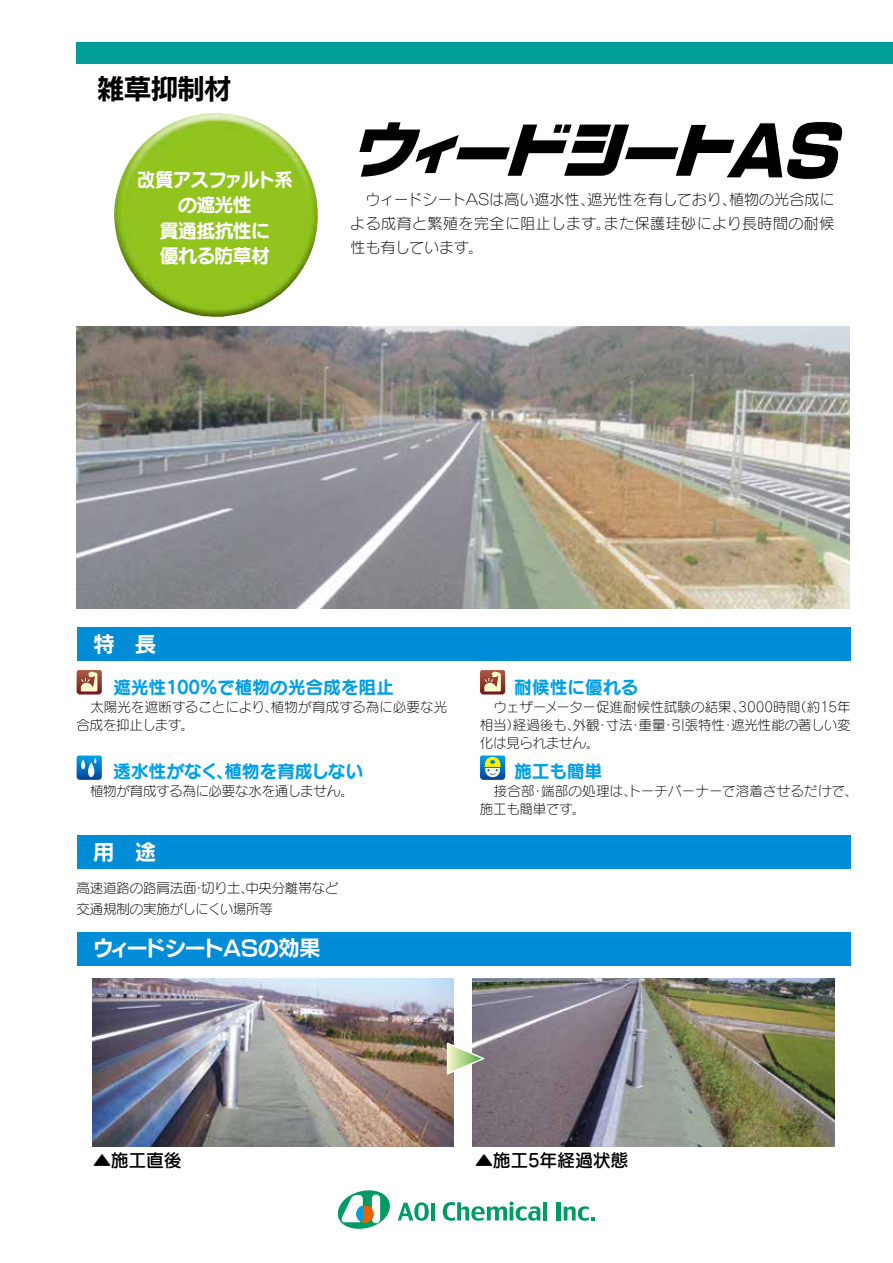
<style>
.page{position:relative;width:893px;height:1263px;background:#fff}
.page>*{position:absolute;margin:0;border:0;box-sizing:border-box;transform-origin:0 0}
.t1{font:italic 67.5px "New Rodin Pro UB";color:#000;scale:.96 1}
.t2{font:27px "New Rodin Pro B";letter-spacing:-.01em;color:#000}
.t3{font:21px "New Rodin Pro B";letter-spacing:-.04em;color:#fff}
.t4{font:19.5px/25.5px "Seurat Pro B";letter-spacing:-.065em;color:#fff;text-align:center;scale:.94 1}
.t5{font:18px "Seurat Pro B";letter-spacing:-.015em;color:#00a0e9}
.t6{font:18px "Seurat Pro DB";letter-spacing:-.015em;color:#000}
.t7{font:15px/24px "Seurat Pro L";letter-spacing:.03em;color:#000;text-align:justify}
.t8{font:13.5px/18px "Seurat Pro L";letter-spacing:-.015em;color:#000;text-align:justify}
.t9{font:13.5px/18px "Seurat Pro L";letter-spacing:.005em;color:#000}
.t10{font:13.5px/18px "Seurat Pro L";letter-spacing:.01em;color:#000}
</style>
<div class="page">
<img style="left:77px;top:326px;width:773px;height:283px">
<div style="left:77px;top:42px;width:816px;height:22px;background:#009e96"></div>
<svg style="left:337px;top:1190px;width:53px;height:39px"></svg>
<svg style="left:443px;top:1201px;width:97px;height:20px"></svg>
<hr style="left:543px;top:1202px;width:4px;height:18px;background:#009b63">
<hr style="left:556px;top:1202px;width:4px;height:18px;background:#009b63">
<svg style="left:564px;top:1206px;width:31px;height:15px"></svg>
<svg style="left:398px;top:1202px;width:31px;height:19px"></svg>
<hr style="left:431px;top:1203px;width:4px;height:17px;background:#009b63">
<img style="left:114px;top:113px;width:204px;height:204px">
<img style="left:93px;top:978px;width:360px;height:168px">
<img style="left:472px;top:978px;width:362px;height:168px">
<svg style="left:446px;top:1041px;width:39px;height:35px"></svg>
<div style="left:77px;top:627px;width:774px;height:34px;background:#008cd6"></div>
<div style="left:77px;top:835px;width:774px;height:34px;background:#008cd6"></div>
<div style="left:77px;top:932px;width:774px;height:33px;background:#008cd6"></div>
<svg style="left:77px;top:755px;width:25px;height:25px"></svg>
<svg style="left:480px;top:755px;width:25px;height:25px"></svg>
<svg style="left:480px;top:669px;width:25px;height:25px"></svg>
<svg style="left:77px;top:669px;width:25px;height:25px"></svg>
<svg style="left:359px;top:122px;width:376px;height:55px"></svg>
<h2 class="t2" style="left:97px;top:66px;width:135px">雑草抑制材</h2>
<h3 class="t4" style="left:137px;top:165px;width:167px">改質アスファルト系の遮光性<br>貫通抵抗性に<br>優れる防草材</h3>
<h1 class="t1" style="left:725px;top:92px;width:144px">AS</h1>
<p class="t7" style="left:350px;top:186px;width:486px">　ウィードシートＡＳは高い遮水性、遮光性を有しており、植物の光合成による成育と繁殖を完全に阻止します。また保護珪砂により長時間の耐候性も有しています。</p>
<h3 class="t3" style="left:93px;top:626px;width:64px">特　長</h3>
<h3 class="t5" style="left:113px;top:674px;width:283px">遮光性100％で植物の光合成を阻止</h3>
<p class="t9" style="left:77px;top:697px;width:372px">　太陽光を遮断することにより、植物が育成する為に必要な光合成を抑止します。</p>
<h3 class="t5" style="left:113px;top:758px;width:252px">透水性がなく、植物を育成しない</h3>
<p class="t8" style="left:77px;top:781px;width:278px">　植物が育成する為に必要な水を通しません。</p>
<h3 class="t3" style="left:93px;top:834px;width:64px">用　途</h3>
<p class="t8" style="left:77px;top:876px;width:263px;line-height:21px">高速道路の路肩法面・切り土、中央分離帯など交通規制の実施がしにくい場所等</p>
<h3 class="t3" style="left:93px;top:930px;width:229px">ウィードシートASの効果</h3>
<h3 class="t5" style="left:514px;top:674px;width:126px">耐候性に優れる</h3>
<p class="t8" style="left:480px;top:697px;width:372px">　ウェザーメーター促進耐候性試験の結果、3000時間（約15年相当）経過後も、外観・寸法・重量・引張特性・遮光性能の著しい変化は見られません。</p>
<h3 class="t5" style="left:514px;top:758px;width:90px">施工も簡単</h3>
<p class="t10" style="left:480px;top:781px;width:379px">　接合部・端部の処理は、トーチバーナーで溶着させるだけで、施工も簡単です。</p>
<h3 class="t6" style="left:93px;top:1148px;width:90px">▲施工直後</h3>
<h3 class="t6" style="left:475px;top:1148px;width:155px">▲施工5年経過状態</h3>
</div>
